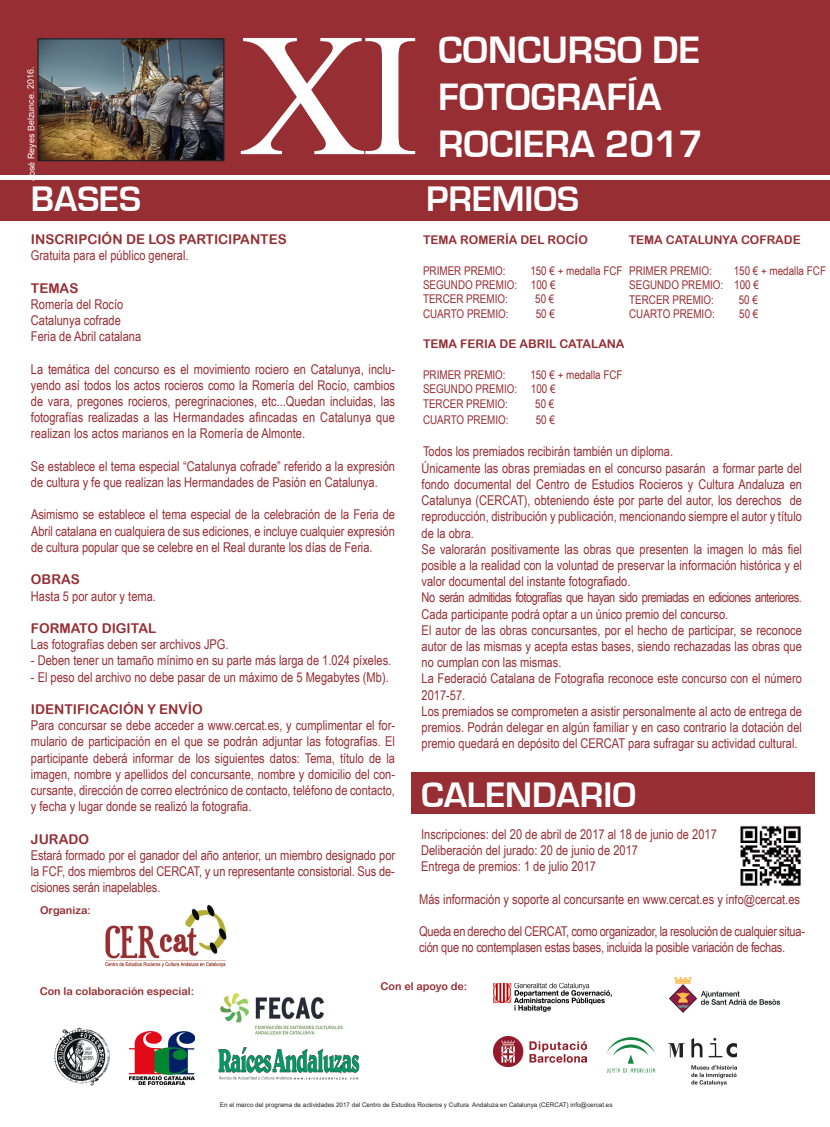
<style>
.page{position:relative;width:830px;height:1127px;background:#fff}
.page>*{position:absolute;margin:0;border:0;box-sizing:border-box;transform-origin:0 0}
.t1{font:175.35px "Times New Roman";color:#fff}
.t2{font:700 39.3px/47.2px "Eurostile";color:#fff}
.t3{font:700 36.6px "Eurostile";color:#fff}
.t4{font:13.5px/16.2px "Arial Narrow";color:#962e33}
.t5{font:13.5px/16.2px "Arial Narrow";letter-spacing:-.02em;color:#962e33}
.t6{font:13.5px "Arial Rounded MT Bold";color:#962e33}
.t7{font:12px/14.4px "Arial Narrow";color:#962e33}
.t8{font:12px "Arial Rounded MT Bold";color:#962e33}
.t9{font:10.8px "Arial Rounded MT Bold";color:#962e33}
.t10{font:9px "Arial";color:#fff}
.t11{font:6.3px "Arial";color:#231f20}
</style>
<div class="page">
<div style="left:0;top:180px;width:829px;height:41px;background:#962e33"></div>
<div style="left:0;top:0;width:829px;height:175px;background:#962e33"></div>
<div style="left:411px;top:772px;width:403px;height:42px;background:#962e33"></div>
<img style="left:39px;top:40px;width:183px;height:119px">
<div style="left:37px;top:38px;width:187px;height:123px;border:1px solid #231f20"></div>
<img style="left:740px;top:825px;width:61px;height:61px">
<img style="left:105px;top:904px;width:122px;height:64px">
<img style="left:54px;top:1027px;width:56px;height:59px">
<img style="left:493px;top:983px;width:118px;height:28px">
<img style="left:669px;top:976px;width:111px;height:37px">
<img style="left:606px;top:1037px;width:49px;height:19px">
<img style="left:493px;top:1037px;width:93px;height:30px">
<img style="left:668px;top:1037px;width:68px;height:49px">
<img style="left:130px;top:1031px;width:64px;height:53px">
<img style="left:218px;top:1047px;width:142px;height:33px">
<img style="left:220px;top:992px;width:123px;height:43px">
<h2 class="t2" style="left:438px;top:27px;width:263px">CONCURSO DE<br>FOTOGRAFÍA</h2>
<h1 class="t1" style="left:239px;top:-28px;width:181px">XI</h1>
<p class="t10" style="left:26px;top:181px;width:116px;rotate:-91deg">José Reyes Belzunce. 2016.</p>
<h2 class="t2" style="left:438px;top:121px;width:266px">ROCIERA 2017</h2>
<h3 class="t3" style="left:426px;top:179px;width:154px">PREMIOS</h3>
<p class="t8" style="left:423px;top:233px;width:166px">TEMA ROMERÍA DEL ROCÍO</p>
<p class="t7" style="left:423px;top:263px;width:84px">PRIMER PREMIO:</p>
<h3 class="t3" style="left:31px;top:179px;width:111px">BASES</h3>
<p class="t6" style="left:31px;top:231px;width:257px">INSCRIPCIÓN DE LOS PARTICIPANTES</p>
<p class="t4" style="left:31px;top:247px;width:159px">Gratuita para el público general.</p>
<p class="t6" style="left:31px;top:280px;width:49px">TEMAS</p>
<p class="t4" style="left:31px;top:295px;width:112px">Romería del Rocío<br>Catalunya cofrade<br>Feria de Abril catalana</p>
<p class="t4" style="left:31px;top:360px;width:365px;text-align:justify">La temática del concurso es el movimiento rociero en Catalunya, inclu&shy;yendo así todos los actos rocieros como la Romería del Rocío, cambios de vara, pregones rocieros, peregrinaciones, etc...Quedan incluidas, las fotografías realizadas a las Hermandades afincadas en Catalunya que realizan los actos marianos en la Romería de Almonte.</p>
<p class="t4" style="left:31px;top:457px;width:365px">Se establece el tema especial “Catalunya cofrade” referido a la expresión de cultura y fe que realizan las Hermandades de Pasión en Catalunya.</p>
<p class="t4" style="left:31px;top:506px;width:365px;text-align:justify">Asimismo se establece el tema especial de la celebración de la Feria de Abril catalana en cualquiera de sus ediciones, e incluye cualquier expresión de cultura popular que se celebre en el Real durante los días de Feria.</p>
<p class="t6" style="left:31px;top:571px;width:50px">OBRAS</p>
<p class="t4" style="left:31px;top:587px;width:126px">Hasta 5 por autor y tema.</p>
<p class="t6" style="left:31px;top:620px;width:127px">FORMATO DIGITAL</p>
<p class="t4" style="left:31px;top:636px;width:199px">Las fotografías deben ser archivos JPG.</p>
<p class="t4" style="left:31px;top:652px;width:361px">- Deben tener un tamaño mínimo en su parte más larga de 1.024 píxeles.</p>
<p class="t4" style="left:31px;top:668px;width:359px">- El peso del archivo no debe pasar de un máximo de 5 Megabytes (Mb).</p>
<p class="t6" style="left:31px;top:701px;width:173px">IDENTIFICACIÓN Y ENVÍO</p>
<p class="t4" style="left:31px;top:717px;width:365px;text-align:justify">Para concursar se debe acceder a www.cercat.es, y cumplimentar el for&shy;mulario de participación en el que se podrán adjuntar las fotografías. El participante deberá informar de los siguientes datos: Tema, título de la imagen, nombre y apellidos del concursante, nombre y domicilio del con&shy;cursante, dirección de correo electrónico de contacto, teléfono de contacto, y fecha y lugar donde se realizó la fotografia.</p>
<p class="t6" style="left:31px;top:831px;width:60px">JURADO</p>
<p class="t4" style="left:31px;top:846px;width:365px;text-align:justify">Estará formado por el ganador del año anterior, un miembro designado por la FCF, dos miembros del CERCAT, y un representante consistorial. Sus de&shy;cisiones serán inapelables.</p>
<p class="t8" style="left:628px;top:233px;width:173px">TEMA CATALUNYA COFRADE</p>
<p class="t7" style="left:629px;top:263px;width:84px">PRIMER PREMIO:</p>
<p class="t7" style="left:423px;top:263px;width:201px;text-indent:107px">150 € + medalla FCF<br>SEGUNDO PREMIO: 100 €<br>TERCER PREMIO:</p>
<p class="t7" style="left:629px;top:263px;width:198px;text-indent:104px">150 € + medalla FCF<br>SEGUNDO PREMIO: 100 €<br>TERCER PREMIO:</p>
<p class="t7" style="left:535px;top:292px;width:21px">50 €</p>
<p class="t7" style="left:738px;top:292px;width:21px">50 €</p>
<p class="t7" style="left:423px;top:306px;width:87px">CUARTO PREMIO:</p>
<p class="t7" style="left:535px;top:306px;width:21px">50 €</p>
<p class="t8" style="left:423px;top:337px;width:203px">TEMA FERIA DE ABRIL CATALANA</p>
<p class="t7" style="left:423px;top:367px;width:84px">PRIMER PREMIO:</p>
<p class="t7" style="left:629px;top:306px;width:87px">CUARTO PREMIO:</p>
<p class="t7" style="left:738px;top:306px;width:21px">50 €</p>
<p class="t7" style="left:423px;top:367px;width:201px;text-indent:107px">150 € + medalla FCF<br>SEGUNDO PREMIO: 100 €<br>TERCER PREMIO:</p>
<p class="t7" style="left:535px;top:396px;width:21px">50 €</p>
<p class="t7" style="left:423px;top:412px;width:87px">CUARTO PREMIO:</p>
<p class="t7" style="left:535px;top:412px;width:21px">50 €</p>
<p class="t4" style="left:421px;top:443px;width:382px">Todos los premiados recibirán también un diploma.<br>Únicamente las obras premiadas en el concurso pasarán a formar parte del fondo documental del Centro de Estudios Rocieros y Cultura Andaluza en Catalunya (CERCAT), obteniendo éste por parte del autor, los derechos de reproducción, distribución y publicación, mencionando siempre el autor y título de la obra.<br>Se valorarán positivamente las obras que presenten la imagen lo más fiel posible a la realidad con la voluntad de preservar la información histórica y el valor documental del instante fotografiado.<br>No serán admitidas fotografías que hayan sido premiadas en ediciones anteriores.<br>Cada participante podrá optar a un único premio del concurso.<br>El autor de las obras concursantes, por el hecho de participar, se reconoce autor de las mismas y acepta estas bases, siendo rechazadas las obras que no cumplan con las mismas.<br>La Federació Catalana de Fotografia reconoce este concurso con el número 2017-57.<br>Los premiados se comprometen a asistir personalmente al acto de entrega de premios. Podrán delegar en algún familiar y en caso contrario la dotación del premio quedará en depósito del CERCAT para sufragar su actividad cultural.</p>
<h3 class="t3" style="left:421px;top:774px;width:216px">CALENDARIO</h3>
<p class="t4" style="left:421px;top:826px;width:297px">Inscripciones: del 20 de abril de 2017 al 18 de junio de 2017<br>Deliberación del jurado: 20 de junio de 2017<br>Entrega de premios: 1 de julio 2017</p>
<p class="t4" style="left:419px;top:890px;width:382px">Más información y soporte al concursante en www.cercat.es y info@cercat.es</p>
<p class="t5" style="left:419px;top:923px;width:387px">Queda en derecho del CERCAT, como organizador, la resolución de cualquier situa&shy;ción que no contemplasen estas bases, incluida la posible variación de fechas.</p>
<p class="t9" style="left:40px;top:904px;width:52px">Organiza:</p>
<p class="t9" style="left:40px;top:984px;width:156px">Con la colaboración especial:</p>
<p class="t9" style="left:380px;top:980px;width:88px">Con el apoyo de:</p>
<p class="t11" style="left:220px;top:1100px;width:394px">En el marco del programa de actividades 2017 del Centro de Estudios Rocieros y Cultura Andaluza en Catalunya (CERCAT) info@cercat.es</p>
</div>
